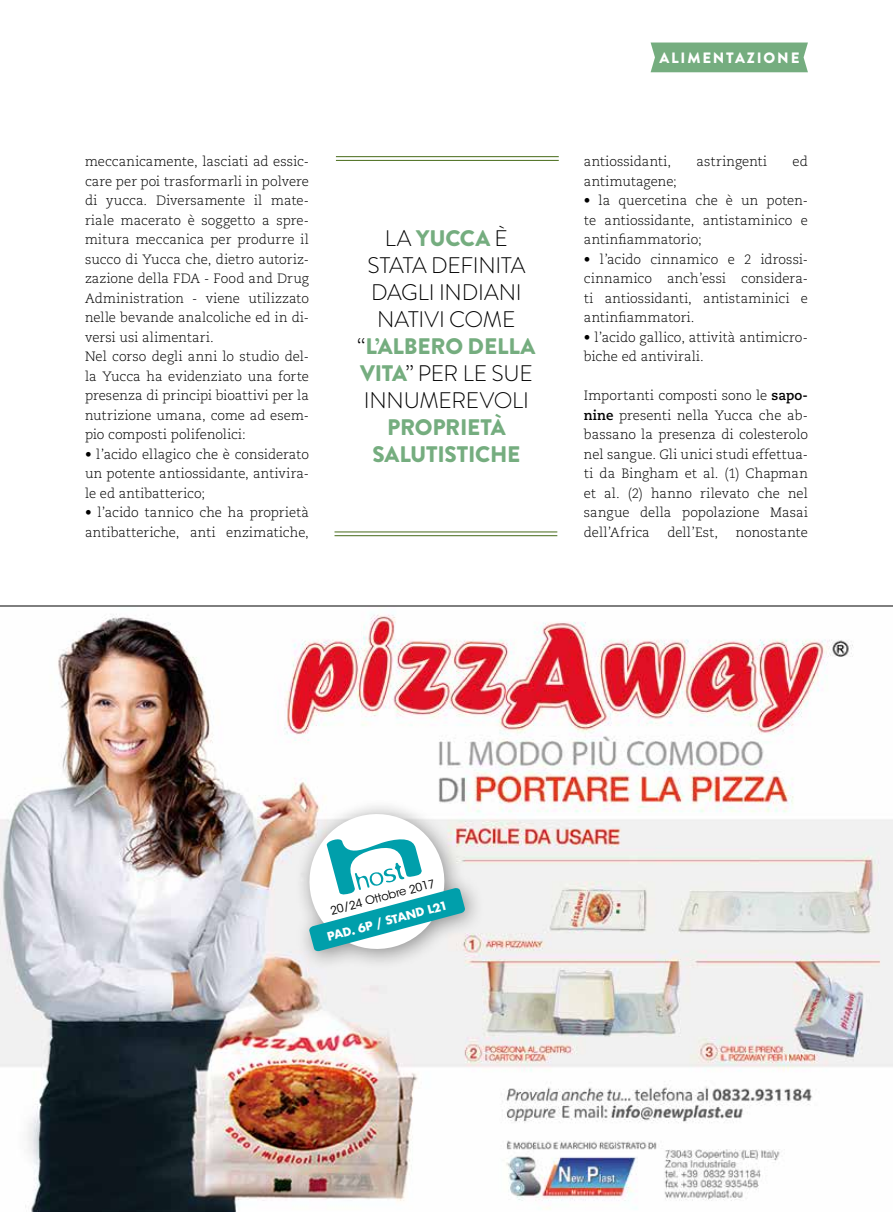
<style>
.page{position:relative;width:893px;height:1212px;background:#fff}
.page>*{position:absolute;margin:0;border:0;box-sizing:border-box;transform-origin:0 0}
.t1{font:300 22.5px/27px "Brandon Grotesque";letter-spacing:-.01em;color:#000;text-align:center}
.t2{font:900 22.5px/27px "Brandon Grotesque";letter-spacing:-.01em;color:#75ad7f;text-align:center}
.t3{font:900 15px "Brandon Grotesque";letter-spacing:.12em;color:#fff}
.t4{font:300 13.5px/19.5px "Caecilia LT Std";letter-spacing:.005em;color:#000;text-align:justify}
.t5{font:11.4px "ITC Avant Garde Std";color:#000}
.t6{font:700 11.4px "Futura";color:#fff}
.s1{font-weight:900;color:#75ad7f}
.s2{font-weight:700}
</style>
<div class="page">
<img style="left:0;top:614px;width:893px;height:598px">
<hr style="left:0;top:606px;width:893px;height:1px;background:#000">
<div style="left:294px;top:799px;width:192px;height:173px;background:#000;opacity:.42"></div>
<svg style="left:302px;top:807px;width:163px;height:149px"></svg>
<hr style="left:336px;top:156px;width:223px;height:1px;background:#476b19">
<hr style="left:336px;top:160px;width:223px;height:1px;background:#476b19">
<hr style="left:334px;top:531px;width:223px;height:1px;background:#476b19">
<hr style="left:334px;top:535px;width:223px;height:1px;background:#476b19">
<div style="left:651px;top:43px;width:157px;height:29px;background:#75ad7f"></div>
<p class="t4" style="left:85px;top:152px;width:225px;text-align:left">meccanicamente, lasciati ad essic&shy;care per poi trasformarli in polvere di yucca. Diversamente il mate&shy;riale macerato è soggetto a spre&shy;mitura meccanica per produrre il succo di Yucca che, dietro autoriz&shy;zazione della FDA - Food and Drug Administration - viene utilizzato nelle bevande analcoliche ed in di&shy;versi usi alimentari.<br>Nel corso degli anni lo studio del&shy;la Yucca ha evidenziato una forte presenza di principi bioattivi per la nutrizione umana, come ad esem&shy;pio composti polifenolici:</p>
<p class="t4" style="left:85px;top:444px;width:225px">• l’acido ellagico che è considerato un potente antiossidante, antivira&shy;le ed antibatterico;</p>
<p class="t4" style="left:85px;top:503px;width:225px">• l’acido tannico che ha proprietà antibatteriche, anti enzimatiche,</p>
<h1 class="t1" style="left:357px;top:225px;width:180px">LA <span class="s1">YUCCA</span> È<br>STATA DEFINITA<br>DAGLI INDIANI<br>NATIVI COME “<span class="s1">L’ALBERO DELLA<br>VITA</span>” PER LE SUE<br>INNUMEREVOLI</h1>
<h1 class="t2" style="left:372px;top:414px;width:149px">PROPRIETÀ<br>SALUTISTICHE</h1>
<p class="t3" style="left:659px;top:47px;width:142px">ALIMENTAZIONE</p>
<p class="t4" style="left:584px;top:152px;width:89px">antiossidanti,</p>
<p class="t4" style="left:697px;top:152px;width:72px">astringenti</p>
<p class="t4" style="left:793px;top:152px;width:17px">ed</p>
<p class="t4" style="left:584px;top:171px;width:94px">antimutagene;</p>
<p class="t4" style="left:584px;top:191px;width:225px">• la quercetina che è un poten&shy;te antiossidante, antistaminico e antinfiammatorio;</p>
<p class="t4" style="left:584px;top:249px;width:225px">• l’acido cinnamico e 2 idrossi&shy;cinnamico anch’essi considera&shy;ti antiossidanti, antistaminici e antinfiammatori.</p>
<p class="t4" style="left:584px;top:327px;width:225px">• l’acido gallico, attività antimicro&shy;biche ed antivirali.</p>
<p class="t4" style="left:584px;top:386px;width:225px">Importanti composti sono le <span class="s2">sapo&shy;nine</span> presenti nella Yucca che ab&shy;bassano la presenza di colesterolo nel sangue. Gli unici studi effettua&shy;ti da Bingham et al. (1) Chapman et al. (2) hanno rilevato che nel sangue della popolazione Masai dell’Africa</p>
<p class="t4" style="left:667px;top:522px;width:52px">dell’Est,</p>
<p class="t4" style="left:736px;top:522px;width:74px">nonostante</p>
<p class="t5" style="left:329px;top:904px;width:109px;rotate:-15deg">20/24 Ottobre 2017</p>
<p class="t6" style="left:325px;top:929px;width:126px;rotate:-15deg">PAD. 6P / STAND L21</p>
</div>
